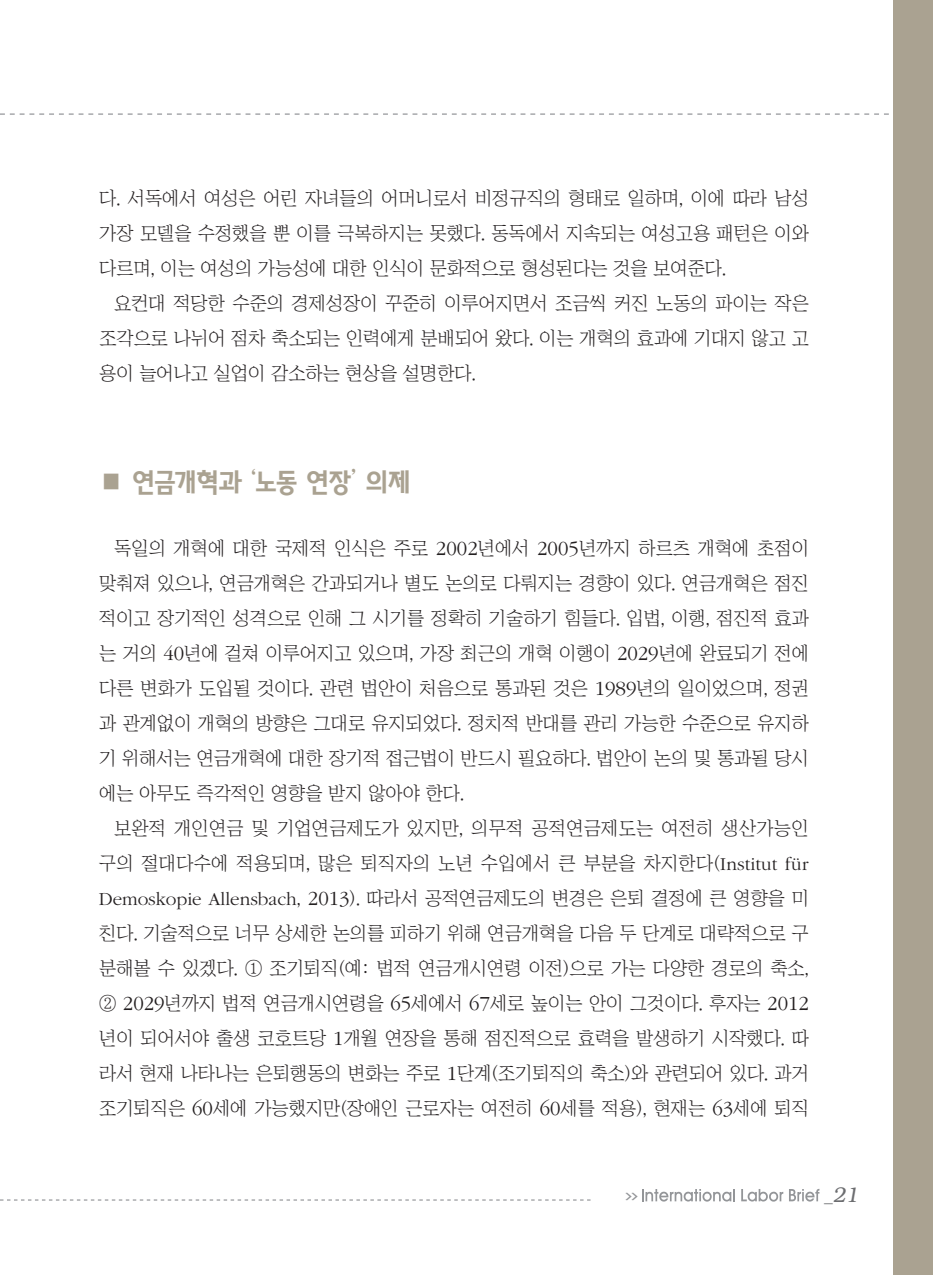
<style>
.page{position:relative;width:933px;height:1275px;background:#fff}
.page>*{position:absolute;margin:0;border:0;box-sizing:border-box;transform-origin:0 0}
.t1{font:26.25px "KBI Zfor SM Esgo H";letter-spacing:-.03em;color:#aaa291}
.t2{font:italic 300 21px "Bookman";color:#6c6d70}
.t3{font:18.9px/35px "Chosunilbo NM";color:#231f20;text-align:justify}
.t4{font:700 7.88px "Ko Pub Dotum";color:#939598;scale:2 1}
.s1{font-family:"ITC Garamond Std";font-weight:300;font-size:20.82px}
.s2{font-family:"ITC Garamond Std";font-weight:300}
.s3{font-family:"Helvetica";font-weight:400;font-style:normal;font-size:17.5px}
</style>
<div class="page">
<svg style="left:0;top:1199px;width:590px;height:1px"></svg>
<svg style="left:0;top:113px;width:889px;height:2px"></svg>
<div style="left:893px;top:0;width:40px;height:1275px;background:#aaa291"></div>
<svg style="left:642px;top:1189px;width:93px;height:13px"></svg>
<svg style="left:741px;top:1189px;width:42px;height:13px"></svg>
<svg style="left:789px;top:1189px;width:30px;height:12px"></svg>
<p class="t3" style="left:99px;top:180px;width:711px">다. 서독에서 여성은 어린 자녀들의 어머니로서 비정규직의 형태로 일하며, 이에 따라 남성 가장 모델을 수정했을 뿐 이를 극복하지는 못했다. 동독에서 지속되는 여성고용 패턴은 이와 다르며, 이는 여성의 가능성에 대한 인식이 문화적으로 형성된다는 것을 보여준다.</p>
<p class="t3" style="left:99px;top:285px;width:711px;text-indent:15px">요컨대 적당한 수준의 경제성장이 꾸준히 이루어지면서 조금씩 커진 노동의 파이는 작은 조각으로 나뉘어 점차 축소되는 인력에게 분배되어 왔다. 이는 개혁의 효과에 기대지 않고 고 용이 늘어나고 실업이 감소하는 현상을 설명한다.</p>
<h1 class="t1" style="left:99px;top:467px;width:313px">■ 연금개혁과 ‘노동 연장’ 의제</h1>
<p class="t3" style="left:99px;top:530px;width:711px;text-indent:15px">독일의 개혁에 대한 국제적 인식은 주로 <span class="s1">2002</span>년에서 <span class="s1">2005</span>년까지 하르츠 개혁에 초점이 맞춰져 있으나, 연금개혁은 간과되거나 별도 논의로 다뤄지는 경향이 있다. 연금개혁은 점진 적이고 장기적인 성격으로 인해 그 시기를 정확히 기술하기 힘들다. 입법, 이행, 점진적 효과 는 거의 <span class="s1">40</span>년에 걸쳐 이루어지고 있으며, 가장 최근의 개혁 이행이 <span class="s1">2029</span>년에 완료되기 전에 다른 변화가 도입될 것이다. 관련 법안이 처음으로 통과된 것은 <span class="s1">1989</span>년의 일이었으며, 정권 과 관계없이 개혁의 방향은 그대로 유지되었다. 정치적 반대를 관리 가능한 수준으로 유지하 기 위해서는 연금개혁에 대한 장기적 접근법이 반드시 필요하다. 법안이 논의 및 통과될 당시 에는 아무도 즉각적인 영향을 받지 않아야 한다.</p>
<p class="t3" style="left:99px;top:810px;width:711px;text-indent:15px">보완적 개인연금 및 기업연금제도가 있지만, 의무적 공적연금제도는 여전히 생산가능인 구의 절대다수에 적용되며, 많은 퇴직자의 노년 수입에서 큰 부분을 차지한다(<span class="s2">Institut für Demoskopie Allensbach</span>, <span class="s1">2013</span>). 따라서 공적연금제도의 변경은 은퇴 결정에 큰 영향을 미 친다. 기술적으로 너무 상세한 논의를 피하기 위해 연금개혁을 다음 두 단계로 대략적으로 구 분해볼 수 있겠다. ① 조기퇴직(예: 법적 연금개시연령 이전)으로 가는 다양한 경로의 축소, ② <span class="s1">2029</span>년까지 법적 연금개시연령을 <span class="s1">65</span>세에서 <span class="s1">67</span>세로 높이는 안이 그것이다. 후자는 <span class="s1">2012 </span>년이 되어서야 출생 코호트당 <span class="s1">1</span>개월 연장을 통해 점진적으로 효력을 발생하기 시작했다. 따 라서 현재 나타나는 은퇴행동의 변화는 주로 <span class="s1">1</span>단계(조기퇴직의 축소)와 관련되어 있다. 과거 조기퇴직은 <span class="s1">60</span>세에 가능했지만(장애인 근로자는 여전히 <span class="s1">60</span>세를 적용), 현재는 <span class="s1">63</span>세에 퇴직</p>
<p class="t4" style="left:625px;top:1192px;width:8px">&gt;&gt;</p>
<p class="t2" style="left:824px;top:1183px;width:36px"><span class="s3">_</span>21</p>
</div>
